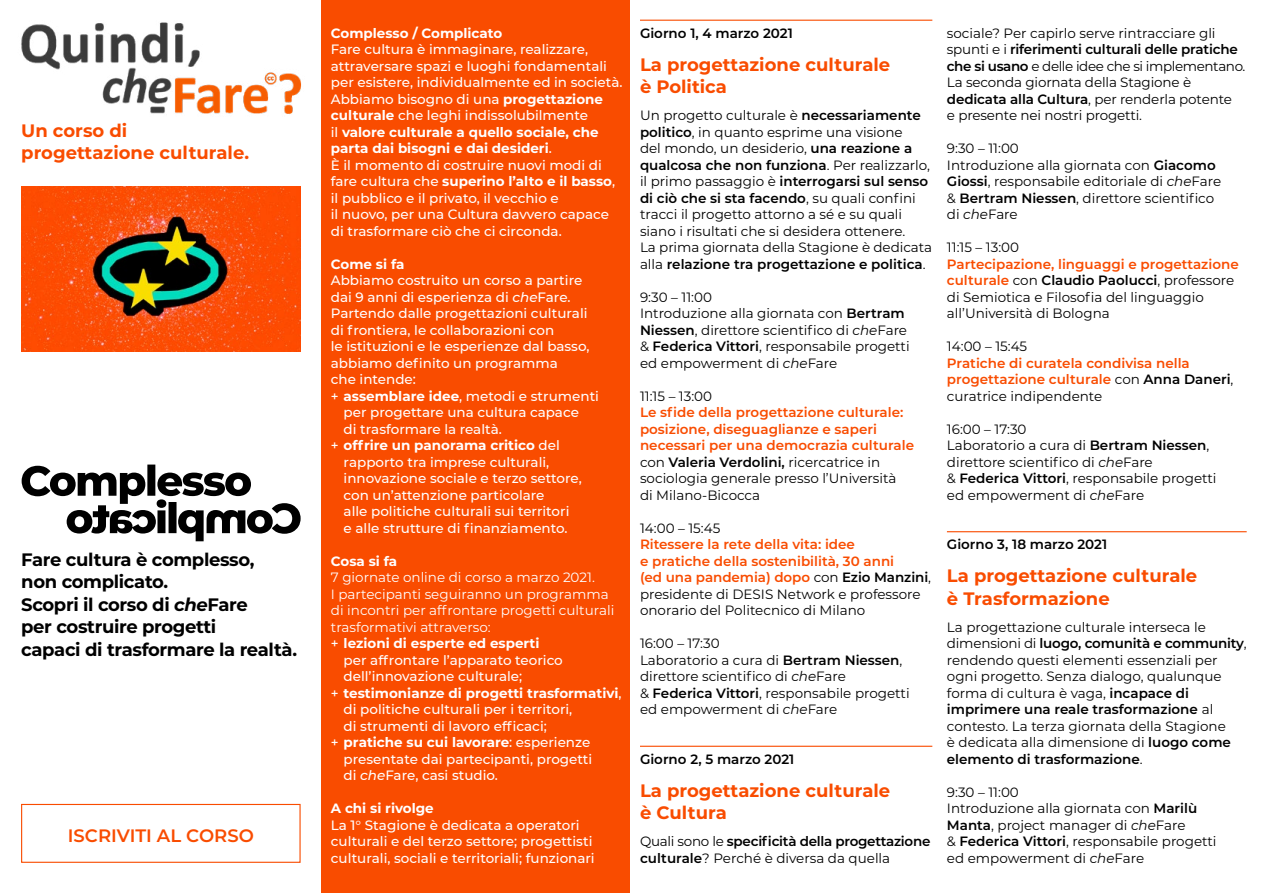
<style>
.page{position:relative;width:1263px;height:893px;background:#fff}
.page>*{position:absolute;margin:0;border:0;box-sizing:border-box;transform-origin:0 0}
.t1{font:700 18px/22.5px "Montserrat";color:#f94c00}
.t2{font:700 18px/22.5px "Montserrat";letter-spacing:-.02em;color:#000}
.t3{font:600 18px "Montserrat";color:#f94c00}
.t4{font:13.5px/16.5px "Montserrat";color:#000}
.t5{font:500 13.5px/16.5px "Montserrat";color:#fff}
.t6{font:600 13.5px/16.5px "Montserrat";color:#f94c00}
.t7{font:700 13.5px "Montserrat";color:#fff}
.t8{font:13.5px "Montserrat";color:#fff}
.t9{font:600 13.5px/16.5px "Montserrat";letter-spacing:-.005em;color:#000}
.s1{font-style:italic}
.s2{font-weight:700}
.s3{font-weight:500}
.s4{font-weight:600}
.s5{font-weight:400;color:#000}
.s6{color:#000}
.s7{font-weight:400}
.s8{font-weight:600;color:#f94c00}
</style>
<div class="page">
<div style="left:322px;top:0;width:308px;height:893px;background:#f94c00"></div>
<img style="left:21px;top:22px;width:281px;height:92px">
<img style="left:21px;top:186px;width:280px;height:165px">
<div style="left:21px;top:804px;width:280px;height:59px;border:1px solid #f94c00"></div>
<hr style="left:640px;top:20px;width:292px;height:1px;background:#f94c00">
<hr style="left:640px;top:746px;width:292px;height:1px;background:#f94c00">
<hr style="left:947px;top:531px;width:300px;height:1px;background:#f94c00">
<svg style="left:22px;top:465px;width:279px;height:76px"></svg>
<h1 class="t1" style="left:21px;top:118px;width:229px">Un corso di progettazione culturale.</h1>
<h1 class="t2" style="left:21px;top:547px;width:277px">Fare cultura è complesso,<br>non complicato.<br>Scopri il corso di <span class="s1">che</span>Fare<br>per costruire progetti<br>capaci di trasformare la realtà.</h1>
<h1 class="t3" style="left:68px;top:823px;width:187px">ISCRIVITI AL CORSO</h1>
<p class="t7" style="left:331px;top:23px;width:173px">Complesso / Complicato</p>
<p class="t5" style="left:331px;top:41px;width:293px">Fare cultura è immaginare, realizzare, attraversare spazi e luoghi fondamentali per esistere, individualmente ed in società.<br>Abbiamo bisogno di una <span class="s2">progettazione culturale</span> che leghi indissolubilmente<br>il <span class="s2">valore culturale a quello sociale, che parta dai bisogni e dai desideri</span>.<br>È il momento di costruire nuovi modi di fare cultura che <span class="s2">superino l’alto e il basso</span>, il pubblico e il privato, il vecchio e<br>il nuovo, per una Cultura davvero capace di trasformare ciò che ci circonda.</p>
<p class="t7" style="left:331px;top:254px;width:75px">Come si fa</p>
<p class="t5" style="left:331px;top:272px;width:253px">Abbiamo costruito un corso a partire</p>
<p class="t5" style="left:331px;top:288px;width:241px">dai 9 anni di esperienza di <span class="s1">che</span>Fare.</p>
<p class="t5" style="left:331px;top:305px;width:258px">Partendo dalle progettazioni culturali</p>
<p class="t5" style="left:331px;top:321px;width:225px">di frontiera, le collaborazioni con</p>
<p class="t5" style="left:331px;top:338px;width:260px">le istituzioni e le esperienze dal basso,</p>
<p class="t5" style="left:331px;top:354px;width:228px">abbiamo definito un programma</p>
<p class="t5" style="left:331px;top:371px;width:87px">che intende:</p>
<p class="t5" style="left:331px;top:387px;width:270px">+ <span class="s2">assemblare idee</span>, metodi e strumenti</p>
<p class="t5" style="left:344px;top:404px;width:237px">per progettare una cultura capace</p>
<p class="t5" style="left:344px;top:420px;width:160px">di trasformare la realtà.</p>
<p class="t7" style="left:331px;top:436px;width:230px"><span class="s3">+</span> offrire un panorama critico <span class="s3">del</span></p>
<p class="t5" style="left:344px;top:453px;width:207px">rapporto tra imprese culturali,</p>
<p class="t5" style="left:344px;top:470px;width:240px">innovazione sociale e terzo settore,</p>
<p class="t5" style="left:344px;top:486px;width:202px">con un’attenzione particolare</p>
<p class="t5" style="left:344px;top:503px;width:227px">alle politiche culturali sui territori</p>
<p class="t5" style="left:344px;top:519px;width:225px">e alle strutture di finanziamento.</p>
<p class="t7" style="left:331px;top:551px;width:68px">Cosa si fa</p>
<p class="t8" style="left:331px;top:568px;width:266px">7 giornate online di corso a marzo 2021.</p>
<p class="t8" style="left:331px;top:585px;width:279px">I partecipanti seguiranno un programma</p>
<p class="t8" style="left:331px;top:601px;width:285px">di incontri per affrontare progetti culturali</p>
<p class="t8" style="left:331px;top:618px;width:161px">trasformativi attraverso:</p>
<p class="t7" style="left:331px;top:634px;width:210px"><span class="s3">+</span> lezioni di esperte ed esperti</p>
<p class="t5" style="left:344px;top:651px;width:221px">per affrontare l’apparato teorico</p>
<p class="t5" style="left:344px;top:668px;width:180px">dell’innovazione culturale;</p>
<p class="t7" style="left:331px;top:683px;width:292px"><span class="s3">+</span> testimonianze di progetti trasformativi<span class="s3">,</span></p>
<p class="t5" style="left:344px;top:701px;width:230px">di politiche culturali per i territori,</p>
<p class="t5" style="left:344px;top:717px;width:205px">di strumenti di lavoro efficaci;</p>
<p class="t7" style="left:331px;top:733px;width:261px"><span class="s3">+</span> pratiche su cui lavorare<span class="s3">: esperienze</span></p>
<p class="t5" style="left:344px;top:750px;width:250px">presentate dai partecipanti, progetti</p>
<p class="t5" style="left:344px;top:767px;width:156px">di <span class="s1">che</span>Fare, casi studio.</p>
<p class="t7" style="left:331px;top:799px;width:104px">A chi si rivolge</p>
<p class="t5" style="left:331px;top:816px;width:265px">La 1° Stagione è dedicata a operatori culturali e del terzo settore; progettisti culturali, sociali e territoriali; funzionari</p>
<p class="t9" style="left:640px;top:24px;width:154px">Giorno 1, 4 marzo 2021</p>
<h1 class="t1" style="left:640px;top:52px;width:252px">La progettazione culturale è Politica</h1>
<p class="t4" style="left:640px;top:107px;width:294px">Un progetto culturale è <span class="s4">necessariamente politico</span>, in quanto esprime una visione<br>del mondo, un desiderio, <span class="s4">una reazione a qualcosa che non funziona</span>. Per realizzarlo, il primo passaggio è <span class="s4">interrogarsi sul senso di ciò che si sta facendo</span>, su quali confini tracci il progetto attorno a sé e su quali siano i risultati che si desidera ottenere.<br>La prima giornata della Stagione è dedicata alla <span class="s4">relazione tra progettazione e politica</span>.</p>
<p class="t4" style="left:640px;top:288px;width:271px">9:30 – 11:00<br>Introduzione alla giornata con <span class="s4">Bertram Niessen</span>, direttore scientifico di <span class="s1">che</span>Fare &amp; <span class="s4">Federica Vittori</span>, responsabile progetti ed empowerment di <span class="s1">che</span>Fare</p>
<p class="t4" style="left:640px;top:387px;width:74px">11:15 – 13:00</p>
<p class="t6" style="left:640px;top:404px;width:276px">Le sfide della progettazione culturale: posizione, diseguaglianze e saperi necessari per una democrazia culturale <span class="s5">con</span> <span class="s6">Valeria Verdolini,</span> <span class="s5">ricercatrice in sociologia generale presso l’Università<br>di Milano-Bicocca</span></p>
<p class="t4" style="left:640px;top:519px;width:82px">14:00 – 15:45</p>
<p class="t6" style="left:640px;top:536px;width:293px">Ritessere la rete della vita: idee<br>e pratiche della sostenibilità, 30 anni<br>(ed una pandemia) dopo <span class="s5">con</span> <span class="s6">Ezio Manzini</span><span class="s5">, presidente di DESIS Network e professore onorario del Politecnico di Milano</span></p>
<p class="t4" style="left:640px;top:635px;width:271px">16:00 – 17:30<br>Laboratorio a cura di <span class="s4">Bertram Niessen</span>, direttore scientifico di <span class="s1">che</span>Fare<br>&amp; <span class="s4">Federica Vittori</span>, responsabile progetti ed empowerment di <span class="s1">che</span>Fare</p>
<p class="t9" style="left:640px;top:750px;width:156px">Giorno 2, 5 marzo 2021</p>
<h1 class="t1" style="left:640px;top:778px;width:252px">La progettazione culturale è Cultura</h1>
<p class="t9" style="left:640px;top:833px;width:292px"><span class="s7">Quali sono le</span> specificità della progettazione culturale<span class="s7">? Perché è diversa da quella</span></p>
<p class="t4" style="left:947px;top:24px;width:300px">sociale? Per capirlo serve rintracciare gli spunti e i <span class="s4">riferimenti culturali delle pratiche che si usano</span> e delle idee che si implementano.<br>La seconda giornata della Stagione è <span class="s4">dedicata alla Cultura</span>, per renderla potente<br>e presente nei nostri progetti.</p>
<p class="t4" style="left:947px;top:140px;width:276px">9:30 – 11:00<br>Introduzione alla giornata con <span class="s4">Giacomo<br>Giossi</span>, responsabile editoriale di <span class="s1">che</span>Fare &amp; <span class="s4">Bertram Niessen</span>, direttore scientifico di <span class="s1">che</span>Fare</p>
<p class="t4" style="left:947px;top:239px;width:74px">11:15 – 13:00</p>
<p class="t4" style="left:947px;top:255px;width:293px"><span class="s8">Partecipazione, linguaggi e progettazione culturale</span> con <span class="s4">Claudio Paolucci</span>, professore di Semiotica e Filosofia del linguaggio all’Università di Bologna</p>
<p class="t4" style="left:947px;top:338px;width:82px">14:00 – 15:45</p>
<p class="t6" style="left:947px;top:354px;width:288px">Pratiche di curatela condivisa nella progettazione culturale <span class="s5">con</span> <span class="s6">Anna Daneri</span><span class="s5">, curatrice indipendente</span></p>
<p class="t4" style="left:947px;top:420px;width:271px">16:00 – 17:30<br>Laboratorio a cura di <span class="s4">Bertram Niessen</span>, direttore scientifico di <span class="s1">che</span>Fare<br>&amp; <span class="s4">Federica Vittori</span>, responsabile progetti ed empowerment di <span class="s1">che</span>Fare</p>
<p class="t9" style="left:947px;top:536px;width:162px">Giorno 3, 18 marzo 2021</p>
<h1 class="t1" style="left:947px;top:564px;width:252px">La progettazione culturale è Trasformazione</h1>
<p class="t4" style="left:947px;top:618px;width:301px">La progettazione culturale interseca le dimensioni di <span class="s4">luogo, comunità e community</span>, rendendo questi elementi essenziali per ogni progetto. Senza dialogo, qualunque forma di cultura è vaga, <span class="s4">incapace di imprimere una reale trasformazione</span> al contesto. La terza giornata della Stagione<br>è dedicata alla dimensione di <span class="s4">luogo come elemento di trasformazione</span>.</p>
<p class="t4" style="left:947px;top:783px;width:271px">9:30 – 11:00<br>Introduzione alla giornata con <span class="s4">Marilù<br>Manta</span>, project manager di <span class="s1">che</span>Fare<br>&amp; <span class="s4">Federica Vittori</span>, responsabile progetti ed empowerment di <span class="s1">che</span>Fare</p>
</div>
